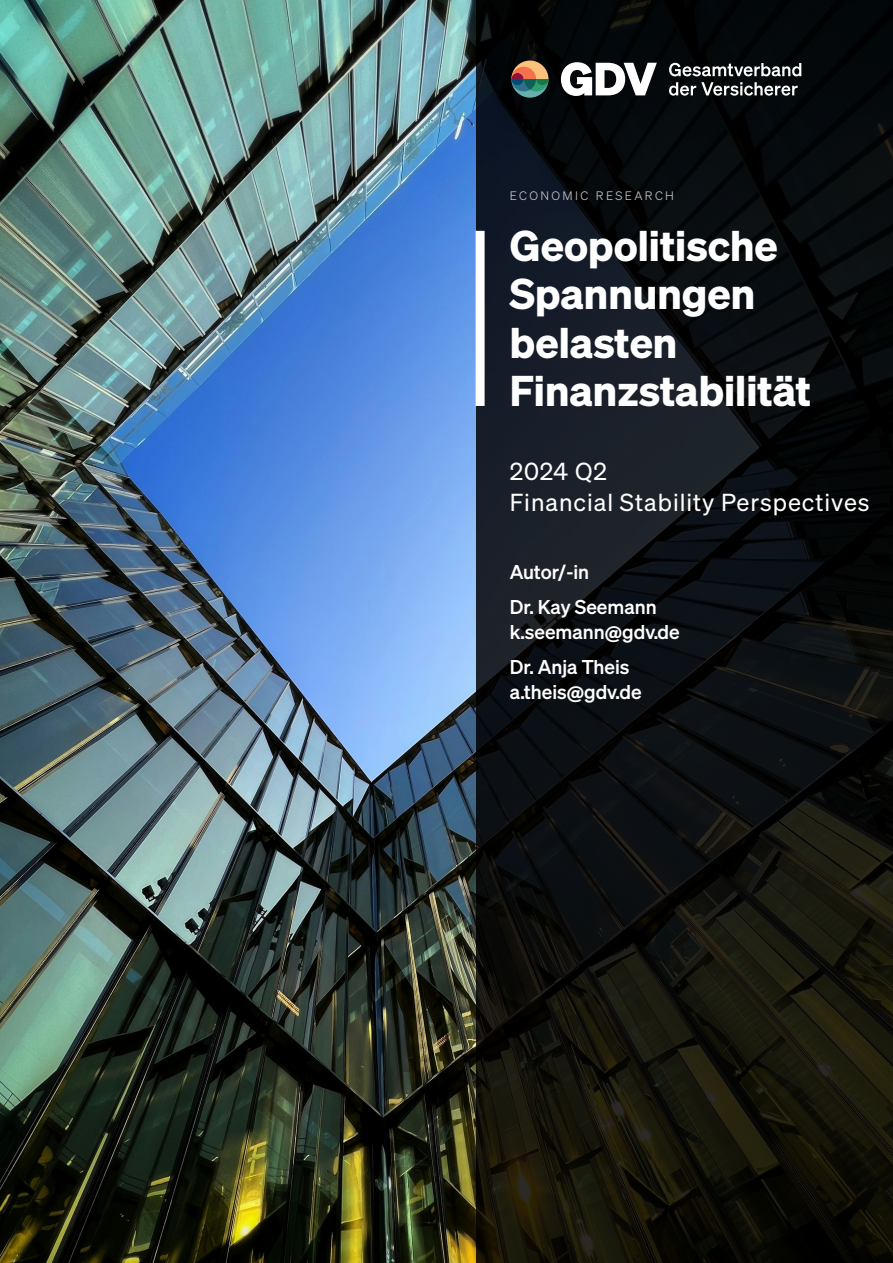
<style>
.page{position:relative;width:893px;height:1263px;background:#fff}
.page>*{position:absolute;margin:0;border:0;box-sizing:border-box;transform-origin:0 0}
._23-titel-m-head-neg{font:42px/48.3px "Sohne Dreiviertelfett";color:#fff}
._23-titel-subline-neg{font:24px/31.5px "Sohne Buch";letter-spacing:.04em;color:#fff}
._23-titel-autorenzeile{font:19.5px/24.8px "Sohne Kraftig";color:#fff}
._23-titel-dachzeile-halb-neg{font:12px "Sohne Leicht";letter-spacing:.2em;color:#c7c8ca}
</style>
<div class="page">
<img style="left:0;top:0;width:476px;height:1263px">
<svg style="left:476px;top:0;width:417px;height:1263px;background:#0e1110"></svg>
<div style="left:476px;top:231px;width:9px;height:175px;background:#fff"></div>
<svg style="left:669px;top:63px;width:132px;height:13px"></svg>
<svg style="left:669px;top:82px;width:129px;height:14px"></svg>
<svg style="left:561px;top:62px;width:96px;height:34px"></svg>
<svg style="left:511px;top:61px;width:37px;height:37px"></svg>
<p class="_23-titel-dachzeile-halb-neg" style="left:510px;top:189px;width:166px">ECONOMIC RESEARCH</p>
<p class="_23-titel-m-head-neg" style="left:510px;top:220px;width:303px">Geopolitische<br>Spannungen belasten<br>Finanzstabilität</p>
<p class="_23-titel-subline-neg" style="left:510px;top:455px;width:361px">2024 Q2<br>Financial Stability Perspectives</p>
<p class="_23-titel-autorenzeile" style="left:510px;top:559px;width:81px">Autor/-in</p>
<p class="_23-titel-autorenzeile" style="left:510px;top:594px;width:171px">Dr. Kay Seemann k.seemann@gdv.de</p>
<p class="_23-titel-autorenzeile" style="left:510px;top:654px;width:133px">Dr. Anja Theis a.theis@gdv.de</p>
</div>
